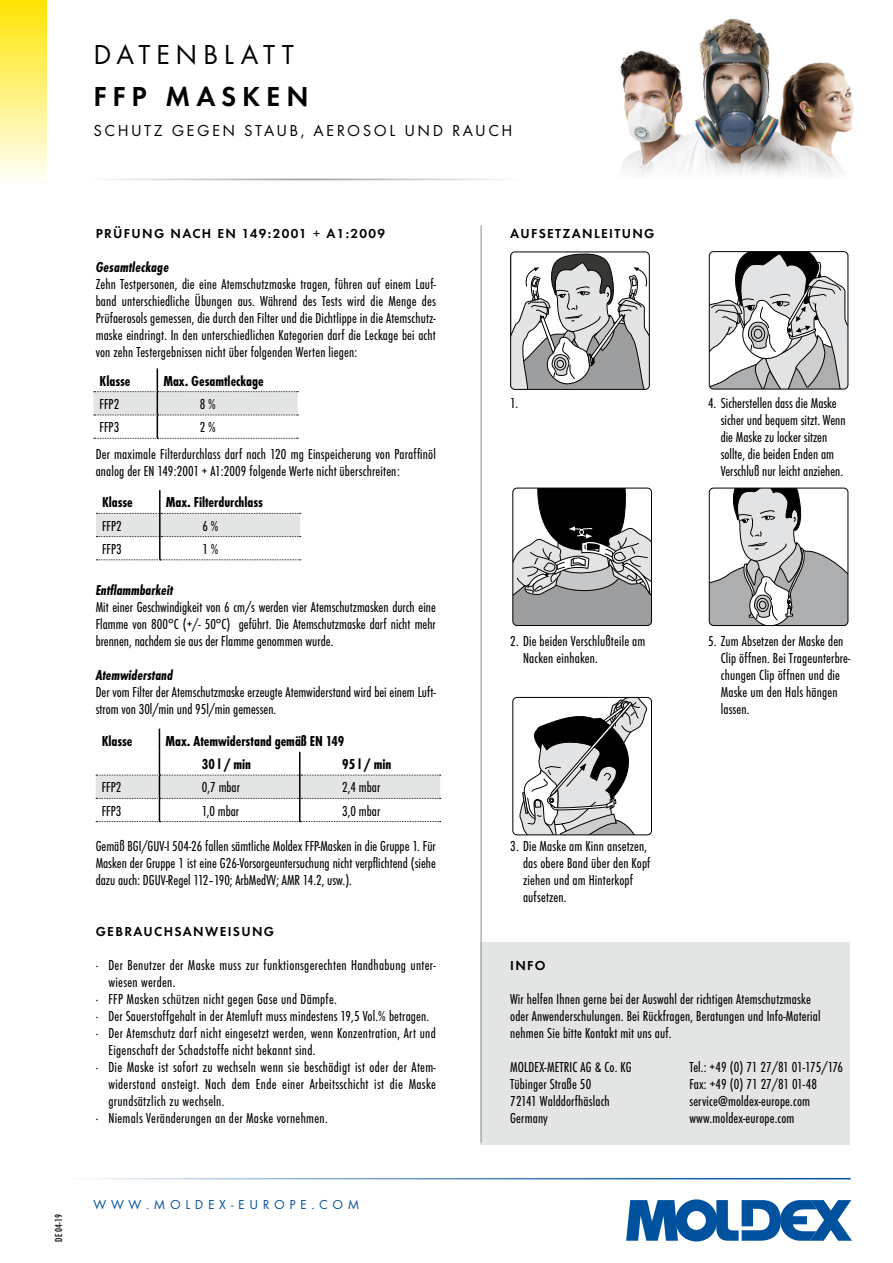
<style>
.page{position:relative;width:893px;height:1263px;background:#fff}
.page>*{position:absolute;margin:0;border:0;box-sizing:border-box;transform-origin:0 0}
.t1{font:28.5px "Futura TCE Boo";letter-spacing:.2em;color:#000}
.t2{font:28.5px "Futura TCE Dem";letter-spacing:.205em;color:#000}
.t3{font:16.5px "Futura TCE Boo";letter-spacing:.15em;color:#000}
.t4{font:15px/17px "Futura TCE Boo Con";letter-spacing:.01em;color:#000}
.t5{font:15px/23.2px "Futura TCE Bol Con";color:#000}
.t6{font:15px "Futura TCE Bol Con Obl";color:#000}
.t7{font:13.5px "Futura TCE Dem";letter-spacing:.1em;color:#000}
.t8{font:13.5px "Futura TCE Boo";letter-spacing:.345em;color:#00519e}
.t9{font:10.5px "Futura TCE Med Con";color:#000}
</style>
<div class="page">
<div style="left:0;top:0;width:47px;height:185px;background:linear-gradient(to bottom,#ffe501,#fffefc)"></div>
<img style="left:620px;top:18px;width:234px;height:135px">
<svg style="left:622px;top:153px;width:223px;height:24px;fill:#f2f1f2"></svg>
<svg style="left:626px;top:1199px;width:226px;height:42px"></svg>
<hr style="left:62px;top:1178px;width:789px;height:1px;background:#00519e">
<div style="left:480px;top:942px;width:370px;height:202px;background:#e3e4e4"></div>
<hr style="left:480px;top:225px;width:2px;height:917px;background:#9c9e9f">
<svg style="left:96px;top:729px;width:345px;height:93px"></svg>
<hr style="left:299px;top:752px;width:2px;height:23px;background:#000">
<hr style="left:299px;top:775px;width:2px;height:23px;background:#000">
<hr style="left:299px;top:798px;width:2px;height:23px;background:#000">
<svg style="left:96px;top:513px;width:205px;height:24px"></svg>
<svg style="left:96px;top:559px;width:205px;height:1px"></svg>
<hr style="left:159px;top:490px;width:2px;height:23px;background:#000">
<hr style="left:159px;top:513px;width:2px;height:24px;background:#000">
<hr style="left:159px;top:537px;width:2px;height:22px;background:#000">
<svg style="left:94px;top:368px;width:204px;height:71px"></svg>
<hr style="left:85px;top:179px;width:437px;height:1px;background:#9c9e9f">
<svg style="left:709px;top:252px;width:139px;height:137px"></svg>
<div style="left:709px;top:251px;width:139px;height:138px;border:1px solid #000;border-radius:4px"></div>
<svg style="left:709px;top:488px;width:139px;height:137px"></svg>
<div style="left:709px;top:488px;width:139px;height:138px;border:1px solid #000;border-radius:4px"></div>
<svg style="left:514px;top:488px;width:137px;height:136px"></svg>
<div style="left:512px;top:488px;width:140px;height:138px;border:1px solid #000;border-radius:4px"></div>
<svg style="left:514px;top:699px;width:137px;height:136px"></svg>
<div style="left:512px;top:697px;width:140px;height:138px;border:1px solid #000;border-radius:4px"></div>
<svg style="left:511px;top:252px;width:138px;height:136px"></svg>
<div style="left:510px;top:252px;width:140px;height:138px;border:1px solid #000;border-radius:4px"></div>
<h1 class="t1" style="left:94px;top:37px;width:202px">DATENBLATT</h1>
<h1 class="t2" style="left:94px;top:79px;width:216px">FFP MASKEN</h1>
<p class="t3" style="left:94px;top:121px;width:420px">SCHUTZ GEGEN STAUB, AEROSOL UND RAUCH</p>
<p class="t9" style="left:53px;top:1242px;width:29px;rotate:-90deg">DE 04-19</p>
<p class="t7" style="left:96px;top:225px;width:291px">PRÜFUNG NACH EN 149:2001 + A1:2009</p>
<p class="t6" style="left:96px;top:259px;width:75px">Gesamtleckage</p>
<p class="t4" style="left:96px;top:276px;width:342px;text-align:justify">Zehn Testpersonen, die eine Atemschutzmaske tragen, führen auf einem Lauf&shy;band unterschiedliche Übungen aus. Während des Tests wird die Menge des Prüfaerosols gemessen, die durch den Filter und die Dichtlippe in die Atemschutz&shy;maske eindringt. In den unterschiedlichen Kategorien darf die Leckage bei acht von zehn Testergebnissen nicht über folgenden Werten liegen:</p>
<p class="t5" style="left:100px;top:369px;width:32px">Klasse</p>
<p class="t5" style="left:163px;top:369px;width:102px">Max. Gesamtleckage</p>
<p class="t4" style="left:100px;top:396px;width:21px">FFP2</p>
<p class="t4" style="left:200px;top:396px;width:17px">8 %</p>
<p class="t4" style="left:100px;top:419px;width:21px">FFP3</p>
<p class="t4" style="left:200px;top:419px;width:17px">2 %</p>
<p class="t4" style="left:96px;top:446px;width:342px">Der maximale Filterdurchlass darf nach 120 mg Einspeicherung von Paraffinöl analog der EN 149:2001 + A1:2009 folgende Werte nicht überschreiten:</p>
<p class="t5" style="left:102px;top:491px;width:32px">Klasse</p>
<p class="t5" style="left:166px;top:491px;width:99px">Max. Filterdurchlass</p>
<p class="t4" style="left:102px;top:517px;width:21px">FFP2</p>
<p class="t4" style="left:202px;top:517px;width:17px">6 %</p>
<p class="t4" style="left:102px;top:540px;width:21px">FFP3</p>
<p class="t4" style="left:202px;top:540px;width:18px">1 %</p>
<p class="t6" style="left:96px;top:582px;width:79px">Entflammbarkeit</p>
<p class="t4" style="left:96px;top:599px;width:342px;text-align:justify">Mit einer Geschwindigkeit von 6 cm/s werden vier Atemschutzmasken durch eine Flamme von 800°C (+/- 50°C) geführt. Die Atemschutzmaske darf nicht mehr brennen, nachdem sie aus der Flamme genommen wurde.</p>
<p class="t6" style="left:96px;top:667px;width:79px">Atemwiderstand</p>
<p class="t4" style="left:96px;top:684px;width:342px">Der vom Filter der Atemschutzmaske erzeugte Atemwiderstand wird bei einem Luft&shy;strom von 30l/min und 95l/min gemessen.</p>
<p class="t5" style="left:102px;top:729px;width:32px">Klasse</p>
<p class="t5" style="left:202px;top:729px;width:144px;text-indent:-37px">Max. Atemwiderstand gemäß EN 149<br>30 l / min</p>
<p class="t5" style="left:342px;top:752px;width:51px">95 l / min</p>
<p class="t4" style="left:102px;top:779px;width:21px">FFP2</p>
<p class="t4" style="left:202px;top:779px;width:39px">0,7 mbar</p>
<p class="t4" style="left:342px;top:779px;width:39px">2,4 mbar</p>
<p class="t4" style="left:102px;top:802px;width:21px">FFP3</p>
<p class="t4" style="left:202px;top:802px;width:39px">1,0 mbar</p>
<p class="t4" style="left:342px;top:802px;width:39px">3,0 mbar</p>
<p class="t4" style="left:96px;top:837px;width:342px;text-align:justify">Gemäß BGI/GUV-I 504-26 fallen sämtliche Moldex FFP-Masken in die Gruppe 1. Für Masken der Gruppe 1 ist eine G26-Vorsorgeuntersuchung nicht verpflichtend (siehe dazu auch: DGUV-Regel 112–190; ArbMedVV; AMR 14.2, usw.).</p>
<p class="t7" style="left:96px;top:923px;width:180px">GEBRAUCHSANWEISUNG</p>
<p class="t4" style="left:96px;top:956px;width:342px">· Der Benutzer der Maske muss zur funktionsgerechten Handhabung unter-</p>
<p class="t4" style="left:108px;top:973px;width:69px">wiesen werden.</p>
<p class="t4" style="left:96px;top:990px;width:243px">· FFP Masken schützen nicht gegen Gase und Dämpfe.</p>
<p class="t4" style="left:96px;top:1007px;width:335px">· Der Sauerstoffgehalt in der Atemluft muss mindestens 19,5 Vol.% betragen.</p>
<p class="t4" style="left:96px;top:1024px;width:342px">· Der Atemschutz darf nicht eingesetzt werden, wenn Konzentration, Art und</p>
<p class="t4" style="left:108px;top:1041px;width:209px">Eigenschaft der Schadstoffe nicht bekannt sind.</p>
<p class="t4" style="left:96px;top:1058px;width:342px">· Die Maske ist sofort zu wechseln wenn sie beschädigt ist oder der Atem-</p>
<p class="t4" style="left:108px;top:1075px;width:329px">widerstand ansteigt. Nach dem Ende einer Arbeitsschicht ist die Maske</p>
<p class="t4" style="left:108px;top:1092px;width:118px">grundsätzlich zu wechseln.</p>
<p class="t4" style="left:96px;top:1109px;width:234px">· Niemals Veränderungen an der Maske vornehmen.</p>
<p class="t8" style="left:94px;top:1197px;width:267px">WWW.MOLDEX-EUROPE.COM</p>
<p class="t7" style="left:510px;top:225px;width:146px">AUFSETZANLEITUNG</p>
<p class="t4" style="left:510px;top:395px;width:9px">1.</p>
<p class="t4" style="left:721px;top:395px;width:126px;text-indent:-13px">4. Sicherstellen dass die Maske sicher und bequem sitzt. Wenn die Maske zu locker sitzen sollte, die beiden Enden am<br>Verschluß nur leicht anziehen.</p>
<p class="t4" style="left:523px;top:633px;width:124px;text-indent:-13px">2. Die beiden Verschlußteile am<br>Nacken einhaken.</p>
<p class="t4" style="left:523px;top:837px;width:129px;text-indent:-13px">3. Die Maske am Kinn ansetzen, das obere Band über den Kopf ziehen und am Hinterkopf aufsetzen.</p>
<p class="t4" style="left:721px;top:633px;width:131px;text-indent:-13px">5. Zum Absetzen der Maske den<br>Clip öffnen. Bei Trageunterbre&shy;chungen Clip öffnen und die<br>Maske um den Hals hängen lassen.</p>
<p class="t7" style="left:510px;top:957px;width:37px">INFO</p>
<p class="t4" style="left:510px;top:990px;width:312px">Wir helfen Ihnen gerne bei der Auswahl der richtigen Atemschutzmaske oder Anwenderschulungen. Bei Rückfragen, Beratungen und Info-Material nehmen Sie bitte Kontakt mit uns auf.</p>
<p class="t4" style="left:510px;top:1058px;width:123px">MOLDEX-METRIC AG &amp; Co. KG<br>Tübinger Straße 50<br>72141 Walddorfhäslach<br>Germany</p>
<p class="t4" style="left:689px;top:1058px;width:155px">Tel.: +49 (0) 71 27/81 01-175/176<br>Fax: +49 (0) 71 27/81 01-48 service@moldex-europe.com www.moldex-europe.com</p>
</div>
